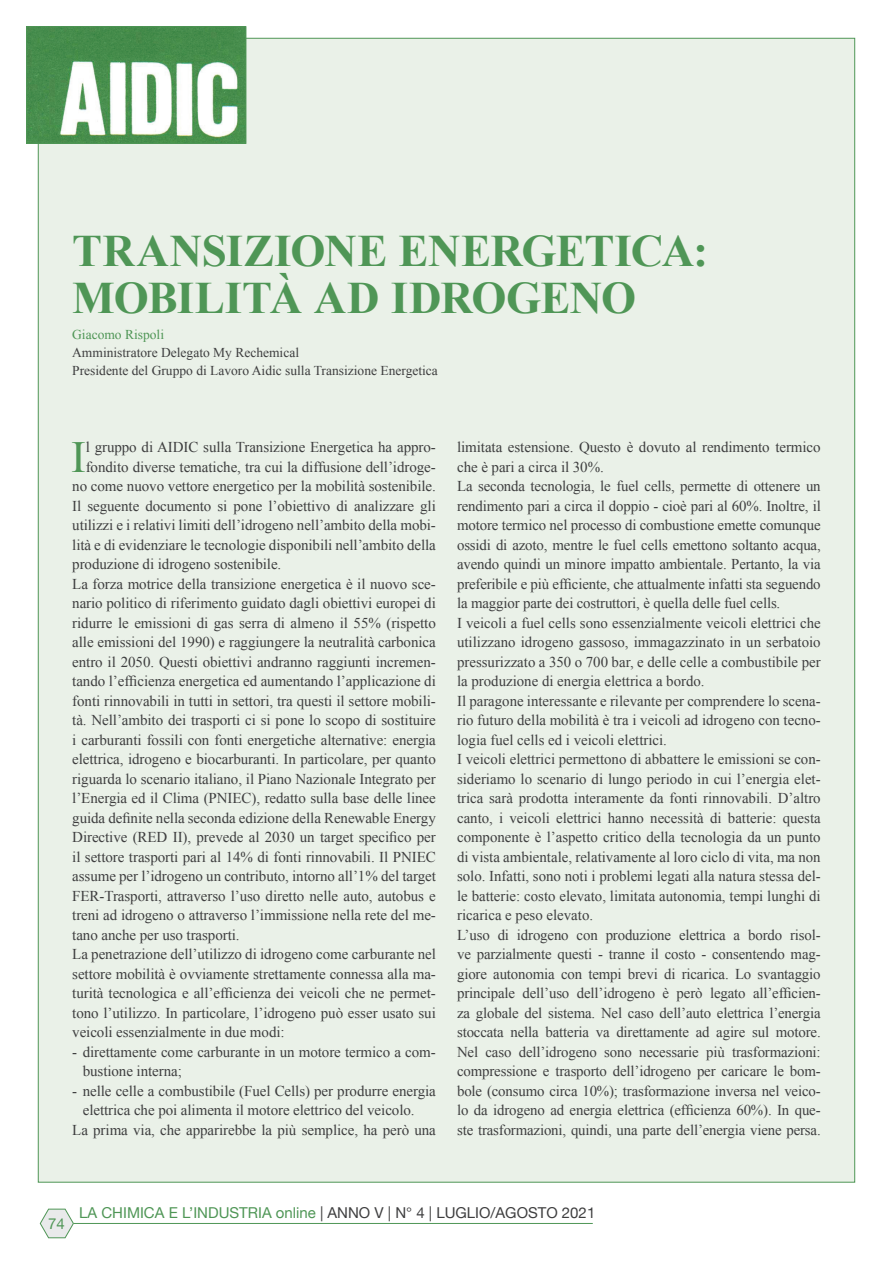
<style>
.page{position:relative;width:893px;height:1263px;background:#fff}
.page>*{position:absolute;margin:0;border:0;box-sizing:border-box;transform-origin:0 0}
.Titolo_articolo{font:700 45px/46.5px "Times New Roman";letter-spacing:-.015em;color:#4f9656}
.t1{font:44.4px "Times New Roman";color:#4f9656}
.t2{font:15px/19.5px "Times New Roman";letter-spacing:-.005em;color:#3e3e3f;text-align:justify}
.t3{font:15px "Helvetica Neue";color:#3e3e3f}
.t4{font:15px "Helvetica Neue";color:#4f9656}
.t5{font:13.5px "Times New Roman";color:#3e3e3f}
.t6{font:13.5px "Times New Roman";color:#4f9656}
.s1{color:#4f9656}
</style>
<div class="page">
<div style="left:38px;top:38px;width:817px;height:1144px;background:#eaf1e8;border:1px solid #4f9656"></div>
<svg style="left:40px;top:1209px;width:34px;height:29px"></svg>
<hr style="left:74px;top:1223px;width:519px;height:1px;background:#4f9656">
<img style="left:29px;top:29px;width:215px;height:113px">
<div style="left:27px;top:27px;width:219px;height:117px;border:1px solid #4f9656"></div>
<p class="Titolo_articolo" style="left:72px;top:227px;width:637px">TRANSIZIONE ENERGETICA:<br>MOBILITÀ AD IDROGENO</p>
<p class="t6" style="left:72px;top:325px;width:93px">Giacomo Rispoli</p>
<p class="t5" style="left:72px;top:343px;width:228px">Amministratore Delegato My Rechemical</p>
<p class="t5" style="left:72px;top:361px;width:367px">Presidente del Gruppo di Lavoro Aidic sulla Transizione Energetica</p>
<p class="t1" style="left:71px;top:427px;width:16px">I</p>
<p class="t2" style="left:86px;top:437px;width:352px">l gruppo di AIDIC sulla Transizione Energetica ha appro-</p>
<p class="t2" style="left:86px;top:457px;width:352px">fondito diverse tematiche, tra cui la diffusione dell’idroge-</p>
<p class="t2" style="left:72px;top:476px;width:365px">no come nuovo vettore energetico per la mobilità sostenibile.</p>
<p class="t2" style="left:72px;top:496px;width:365px">Il seguente documento si pone l’obiettivo di analizzare gli</p>
<p class="t2" style="left:72px;top:515px;width:365px">utilizzi e i relativi limiti dell’idrogeno nell’ambito della mobi-</p>
<p class="t2" style="left:72px;top:535px;width:365px">lità e di evidenziare le tecnologie disponibili nell’ambito della</p>
<p class="t2" style="left:72px;top:554px;width:211px">produzione di idrogeno sostenibile.</p>
<p class="t2" style="left:72px;top:574px;width:365px">La forza motrice della transizione energetica è il nuovo sce&shy;nario politico di riferimento guidato dagli obiettivi europei di ridurre le emissioni di gas serra di almeno il 55% (rispetto alle emissioni del 1990) e raggiungere la neutralità carbonica entro il 2050. Questi obiettivi andranno raggiunti incremen&shy;tando l’efficienza energetica ed aumentando l’applicazione di fonti rinnovabili in tutti in settori, tra questi il settore mobili&shy;tà. Nell’ambito dei trasporti ci si pone lo scopo di sostituire i carburanti fossili con fonti energetiche alternative: energia elettrica, idrogeno e biocarburanti. In particolare, per quanto riguarda lo scenario italiano, il Piano Nazionale Integrato per l’Energia ed il Clima (PNIEC), redatto sulla base delle linee guida definite nella seconda edizione della Renewable Energy Directive (RED II), prevede al 2030 un target specifico per il settore trasporti pari al 14% di fonti rinnovabili. Il PNIEC assume per l’idrogeno un contributo, intorno all’1% del target FER-Trasporti, attraverso l’uso diretto nelle auto, autobus e treni ad idrogeno o attraverso l’immissione nella rete del me&shy;tano anche per uso trasporti.</p>
<p class="t2" style="left:72px;top:944px;width:365px">La penetrazione dell’utilizzo di idrogeno come carburante nel settore mobilità è ovviamente strettamente connessa alla ma&shy;turità tecnologica e all’efficienza dei veicoli che ne permet&shy;tono l’utilizzo. In particolare, l’idrogeno può esser usato sui veicoli essenzialmente in due modi:</p>
<p class="t2" style="left:83px;top:1042px;width:355px;text-indent:-10px">- direttamente come carburante in un motore termico a com&shy;bustione interna;</p>
<p class="t2" style="left:83px;top:1081px;width:355px;text-indent:-10px">- nelle celle a combustibile (Fuel Cells) per produrre energia elettrica che poi alimenta il motore elettrico del veicolo.</p>
<p class="t2" style="left:72px;top:1120px;width:365px">La prima via, che apparirebbe la più semplice, ha però una</p>
<p class="t2" style="left:457px;top:437px;width:365px">limitata estensione. Questo è dovuto al rendimento termico che è pari a circa il 30%.</p>
<p class="t2" style="left:457px;top:476px;width:365px">La seconda tecnologia, le fuel cells, permette di ottenere un rendimento pari a circa il doppio - cioè pari al 60%. Inoltre, il motore termico nel processo di combustione emette comunque ossidi di azoto, mentre le fuel cells emettono soltanto acqua, avendo quindi un minore impatto ambientale. Pertanto, la via preferibile e più efficiente, che attualmente infatti sta seguendo la maggior parte dei costruttori, è quella delle fuel cells.</p>
<p class="t2" style="left:457px;top:613px;width:365px">I veicoli a fuel cells sono essenzialmente veicoli elettrici che utilizzano idrogeno gassoso, immagazzinato in un serbatoio pressurizzato a 350 o 700 bar, e delle celle a combustibile per la produzione di energia elettrica a bordo.</p>
<p class="t2" style="left:457px;top:691px;width:365px">Il paragone interessante e rilevante per comprendere lo scena&shy;rio futuro della mobilità è tra i veicoli ad idrogeno con tecno&shy;logia fuel cells ed i veicoli elettrici.</p>
<p class="t2" style="left:457px;top:749px;width:365px">I veicoli elettrici permettono di abbattere le emissioni se con&shy;sideriamo lo scenario di lungo periodo in cui l’energia elet&shy;trica sarà prodotta interamente da fonti rinnovabili. D’altro canto, i veicoli elettrici hanno necessità di batterie: questa componente è l’aspetto critico della tecnologia da un punto di vista ambientale, relativamente al loro ciclo di vita, ma non solo. Infatti, sono noti i problemi legati alla natura stessa del&shy;le batterie: costo elevato, limitata autonomia, tempi lunghi di ricarica e peso elevato.</p>
<p class="t2" style="left:457px;top:925px;width:365px">L’uso di idrogeno con produzione elettrica a bordo risol&shy;ve parzialmente questi - tranne il costo - consentendo mag&shy;giore autonomia con tempi brevi di ricarica. Lo svantaggio principale dell’uso dell’idrogeno è però legato all’efficien&shy;za globale del sistema. Nel caso dell’auto elettrica l’energia stoccata nella batteria va direttamente ad agire sul motore.<br>Nel caso dell’idrogeno sono necessarie più trasformazioni: compressione e trasporto dell’idrogeno per caricare le bom&shy;bole (consumo circa 10%); trasformazione inversa nel veico&shy;lo da idrogeno ad energia elettrica (efficienza 60%). In que&shy;ste trasformazioni, quindi, una parte dell’energia viene persa.</p>
<p class="t4" style="left:48px;top:1212px;width:18px">74</p>
<p class="t3" style="left:79px;top:1202px;width:518px"><span class="s1">LA CHIMICA E L’INDUSTRIA online</span> | ANNO V | N° 4 | LUGLIO/AGOSTO 2021</p>
</div>
